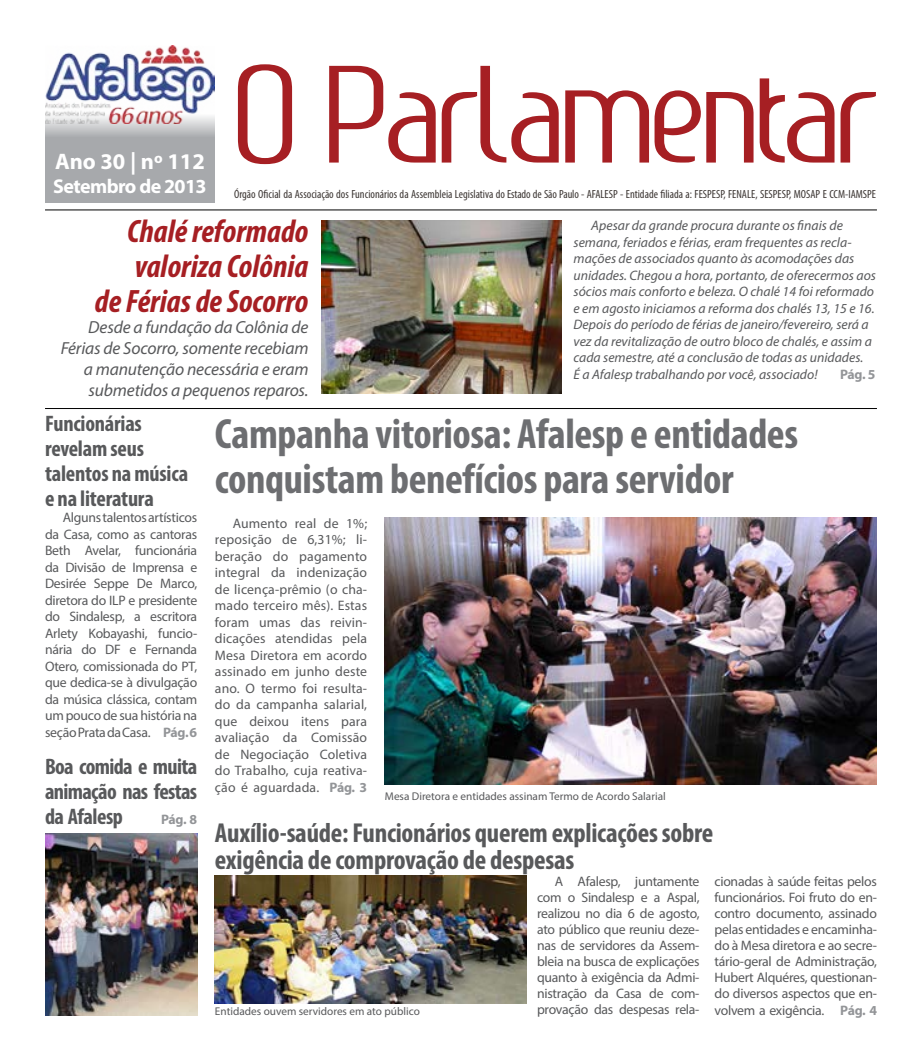
<style>
.page{position:relative;width:922px;height:1063px;background:#fff}
.page>*{position:absolute;margin:0;border:0;box-sizing:border-box;transform-origin:0 0}
.t1{font:129.25px "Ageone";letter-spacing:-.02em;color:#a61f23;scale:.83 1}
.t2{font:700 condensed 42.5px/45px "Myriad Pro";letter-spacing:-.01em;color:#6d6e71}
.t3{font:italic 700 condensed 32.5px/35px "Myriad Pro";color:#a61f23;text-align:right}
.t4{font:700 condensed 27.5px/27.5px "Myriad Pro";letter-spacing:-.01em;color:#58595b}
.t5{font:700 condensed 22.5px/25px "Myriad Pro";letter-spacing:-.015em;color:#58595b}
.t6{font:700 22.5px "Myriad Pro";color:#fff}
.t7{font:700 20px "Myriad Pro";letter-spacing:-.03em;color:#fff}
.t8{font:italic 17.5px/21px "Myriad Pro";letter-spacing:-.01em;color:#58595b;text-align:right}
.t9{font:13.75px/16.5px "Myriad Pro";letter-spacing:-.02em;color:#58595b;text-align:justify}
.t10{font:italic 13.75px/16.5px "Myriad Pro";color:#58595b}
.t11{font:700 13.75px "Myriad Pro";letter-spacing:-.03em;color:#939598}
.t12{font:condensed 11.88px "Myriad Pro";color:#3c3633}
.t13{font:11.25px "Myriad Pro";color:#58595b}
.s1{font-weight:700;color:#939598}
</style>
<div class="page">
<img style="left:385px;top:517px;width:491px;height:268px">
<hr style="left:45px;top:210px;width:831px;height:1px;background:#000">
<hr style="left:45px;top:408px;width:831px;height:1px;background:#000">
<div style="left:45px;top:46px;width:170px;height:157px;background:#a7a9ac"></div>
<img style="left:45px;top:45px;width:170px;height:79px">
<img style="left:321px;top:220px;width:240px;height:173px">
<img style="left:215px;top:876px;width:311px;height:127px">
<img style="left:45px;top:833px;width:152px;height:182px">
<h3 class="t6" style="left:55px;top:146px;width:151px">Ano 30 | nº 112</h3>
<h3 class="t7" style="left:53px;top:173px;width:155px">Setembro de 2013</h3>
<h1 class="t1" style="left:234px;top:64px;width:775px">O Parlamentar</h1>
<p class="t12" style="left:234px;top:187px;width:643px">Órgão Oficial da Associação dos Funcionários da Assembleia Legislativa do Estado de São Paulo - AFALESP - Entidade filiada a: FESPESP, FENALE, SESPESP, MOSAP E CCM-IAMSPE</p>
<h3 class="t3" style="left:95px;top:213px;width:215px">Chalé reformado valoriza Colônia<br>de Férias de Socorro</h3>
<p class="t8" style="left:61px;top:316px;width:249px">Desde a fundação da Colônia de<br>Férias de Socorro, somente recebiam a manutenção necessária e eram submetidos a pequenos reparos.</p>
<p class="t10" style="left:573px;top:217px;width:304px;text-indent:18px">Apesar da grande procura durante os finais de semana, feriados e férias, eram frequentes as recla&shy;mações de associados quanto às acomodações das unidades. Chegou a hora, portanto, de oferecermos aos sócios mais conforto e beleza. O chalé 14 foi reformado e em agosto iniciamos a reforma dos chalés 13, 15 e 16.<br>Depois do período de férias de janeiro/fevereiro, será a vez da revitalização de outro bloco de chalés, e assim a cada semestre, até a conclusão de todas as unidades.<br>É a Afalesp trabalhando por você, associado!</p>
<p class="t11" style="left:839px;top:365px;width:37px">Pág. 5</p>
<h3 class="t5" style="left:45px;top:410px;width:145px">Funcionárias revelam seus talentos na música e na literatura</h3>
<p class="t9" style="left:45px;top:509px;width:154px;text-indent:18px">Alguns talentos artísticos da Casa, como as cantoras Beth Avelar, funcionária da Divisão de Imprensa e Desirée Seppe De Marco, diretora do ILP e presidente do Sindalesp, a escritora Arlety Kobayashi, funcio&shy;nária do DF e Fernanda Otero, comissionada do PT, que dedica-se à divulgação da música clássica, contam um pouco de sua história na seção Prata da Casa. <span class="s1">Pág. 6</span></p>
<h3 class="t5" style="left:45px;top:754px;width:154px;text-align:justify">Boa comida e muita animação nas festas da Afalesp</h3>
<p class="t11" style="left:161px;top:811px;width:38px">Pág. 8</p>
<h2 class="t2" style="left:215px;top:411px;width:584px">Campanha vitoriosa: Afalesp e entidades conquistam benefícios para servidor</h2>
<p class="t9" style="left:215px;top:515px;width:154px;text-indent:18px">Aumento real de 1%; reposição de 6,31%; li&shy;beração do pagamento integral da indenização de licença-prêmio (o cha&shy;mado terceiro mês). Estas foram umas das reivin&shy;dicações atendidas pela Mesa Diretora em acordo assinado em junho deste ano. O termo foi resulta&shy;do da campanha salarial, que deixou itens para avaliação da Comissão de Negociação Coletiva do Trabalho, cuja reativa&shy;ção é aguardada. <span class="s1">Pág. 3</span></p>
<h3 class="t4" style="left:215px;top:818px;width:499px">Auxílio-saúde: Funcionários querem explicações sobre exigência de comprovação de despesas</h3>
<p class="t13" style="left:385px;top:789px;width:282px">Mesa Diretora e entidades assinam Termo de Acordo Salarial</p>
<p class="t9" style="left:537px;top:873px;width:164px;line-height:16px;text-indent:18px">A Afalesp, juntamente com o Sindalesp e a Aspal, realizou no dia 6 de agosto, ato público que reuniu deze&shy;nas de servidores da Assem&shy;bleia na busca de explicações quanto à exigência da Admi&shy;nistração da Casa de com&shy;provação das despesas rela-</p>
<p class="t9" style="left:714px;top:873px;width:164px;line-height:16.1px">cionadas à saúde feitas pelos funcionários. Foi fruto do en&shy;contro documento, assinado pelas entidades e encaminha&shy;do à Mesa diretora e ao secre&shy;tário-geral de Administração, Hubert Alquéres, questionan&shy;do diversos aspectos que en&shy;volvem a exigência. <span class="s1">Pág. 4</span></p>
<p class="t13" style="left:215px;top:1004px;width:206px">Entidades ouvem servidores em ato público</p>
</div>
